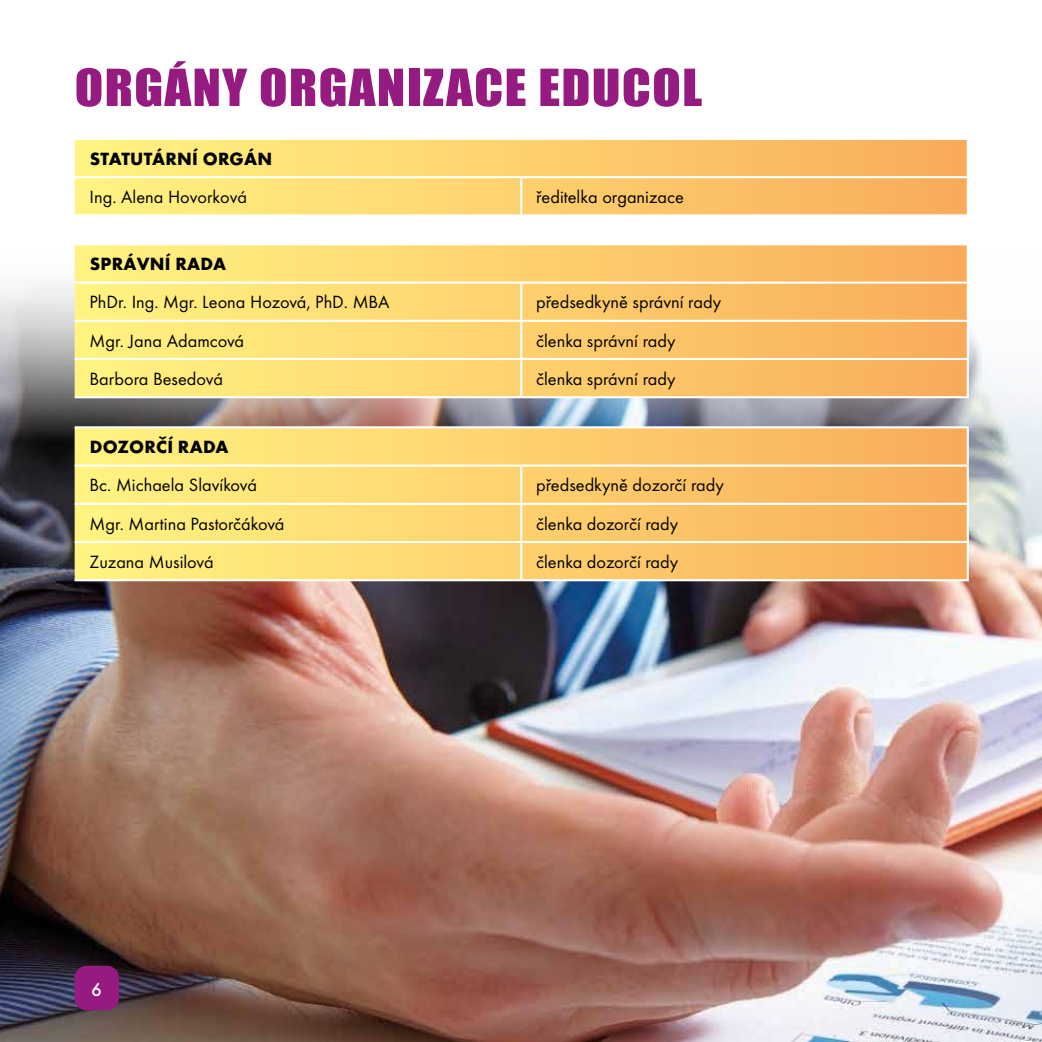
<style>
.page{position:relative;width:1042px;height:1042px;background:#fff}
.page>*{position:absolute;margin:0;border:0;box-sizing:border-box;transform-origin:0 0}
.t1{font:47.25px "Impact";letter-spacing:.025em;color:#951b81;scale:1.11 1}
.t2{font:500 19.25px "Futura TOT";color:#fff}
.t3{font:18.38px "Futura TOT";color:#000}
.t4{font:700 18.38px "Futura TOT";letter-spacing:.015em;color:#000}
</style>
<div class="page">
<img style="left:0;top:244px;width:1042px;height:798px">
<svg style="left:75px;top:140px;width:891px;height:74px;background:#fcd06e"></svg>
<hr style="left:520px;top:178px;width:2px;height:36px;background:#fff">
<hr style="left:75px;top:176px;width:446px;height:2px;background:#fff">
<hr style="left:521px;top:176px;width:448px;height:2px;background:#fff">
<svg style="left:75px;top:245px;width:891px;height:151px;background:#fcd06e"></svg>
<hr style="left:966px;top:245px;width:3px;height:36px;background:#fff">
<hr style="left:520px;top:284px;width:2px;height:36px;background:#fff">
<hr style="left:966px;top:284px;width:3px;height:36px;background:#fff">
<hr style="left:520px;top:322px;width:2px;height:36px;background:#fff">
<hr style="left:966px;top:322px;width:3px;height:36px;background:#fff">
<hr style="left:520px;top:360px;width:2px;height:36px;background:#fff">
<hr style="left:966px;top:360px;width:3px;height:36px;background:#fff">
<hr style="left:75px;top:243px;width:446px;height:2px;background:#fff">
<hr style="left:521px;top:243px;width:448px;height:2px;background:#fff">
<hr style="left:75px;top:281px;width:446px;height:3px;background:#fff">
<hr style="left:521px;top:281px;width:448px;height:3px;background:#fff">
<hr style="left:75px;top:320px;width:446px;height:2px;background:#fff">
<hr style="left:521px;top:320px;width:448px;height:2px;background:#fff">
<hr style="left:75px;top:358px;width:446px;height:2px;background:#fff">
<hr style="left:521px;top:358px;width:448px;height:2px;background:#fff">
<hr style="left:75px;top:396px;width:446px;height:2px;background:#fff">
<hr style="left:521px;top:396px;width:448px;height:2px;background:#fff">
<svg style="left:75px;top:428px;width:891px;height:151px;background:#fcd06e"></svg>
<hr style="left:966px;top:428px;width:3px;height:36px;background:#fff">
<hr style="left:520px;top:467px;width:2px;height:36px;background:#fff">
<hr style="left:520px;top:505px;width:2px;height:36px;background:#fff">
<hr style="left:520px;top:543px;width:2px;height:36px;background:#fff">
<hr style="left:966px;top:467px;width:3px;height:36px;background:#fff">
<hr style="left:966px;top:505px;width:3px;height:36px;background:#fff">
<hr style="left:966px;top:543px;width:3px;height:36px;background:#fff">
<hr style="left:75px;top:426px;width:446px;height:2px;background:#fff">
<hr style="left:521px;top:426px;width:448px;height:2px;background:#fff">
<hr style="left:75px;top:464px;width:446px;height:3px;background:#fff">
<hr style="left:521px;top:464px;width:448px;height:3px;background:#fff">
<hr style="left:75px;top:503px;width:446px;height:2px;background:#fff">
<hr style="left:75px;top:541px;width:446px;height:2px;background:#fff">
<hr style="left:75px;top:579px;width:446px;height:2px;background:#fff">
<hr style="left:521px;top:503px;width:448px;height:2px;background:#fff">
<hr style="left:521px;top:541px;width:448px;height:2px;background:#fff">
<hr style="left:521px;top:579px;width:448px;height:2px;background:#fff">
<div style="left:74px;top:966px;width:45px;height:44px;background:#951b81;border-radius:12px"></div>
<h1 class="t1" style="left:75px;top:51px;width:567px">ORGÁNY ORGANIZACE EDUCOL</h1>
<p class="t4" style="left:90px;top:147px;width:184px">STATUTÁRNÍ ORGÁN</p>
<p class="t3" style="left:90px;top:186px;width:159px">Ing. Alena Hovorková</p>
<p class="t3" style="left:536px;top:186px;width:149px">ředitelka organizace</p>
<p class="t4" style="left:90px;top:253px;width:138px">SPRÁVNÍ RADA</p>
<p class="t3" style="left:90px;top:291px;width:302px">PhDr. Ing. Mgr. Leona Hozová, PhD. MBA</p>
<p class="t3" style="left:536px;top:291px;width:187px">předsedkyně správní rady</p>
<p class="t3" style="left:90px;top:329px;width:156px">Mgr. Jana Adamcová</p>
<p class="t3" style="left:536px;top:329px;width:141px">členka správní rady</p>
<p class="t3" style="left:90px;top:368px;width:135px">Barbora Besedová</p>
<p class="t3" style="left:536px;top:368px;width:141px">členka správní rady</p>
<p class="t4" style="left:90px;top:436px;width:140px">DOZORČÍ RADA</p>
<p class="t3" style="left:90px;top:474px;width:169px">Bc. Michaela Slavíková</p>
<p class="t3" style="left:536px;top:474px;width:189px">předsedkyně dozorčí rady</p>
<p class="t3" style="left:90px;top:512px;width:197px">Mgr. Martina Pastorčáková</p>
<p class="t3" style="left:536px;top:512px;width:144px">členka dozorčí rady</p>
<p class="t3" style="left:90px;top:551px;width:126px">Zuzana Musilová</p>
<p class="t3" style="left:536px;top:551px;width:144px">členka dozorčí rady</p>
<p class="t2" style="left:91px;top:978px;width:12px">6</p>
</div>
